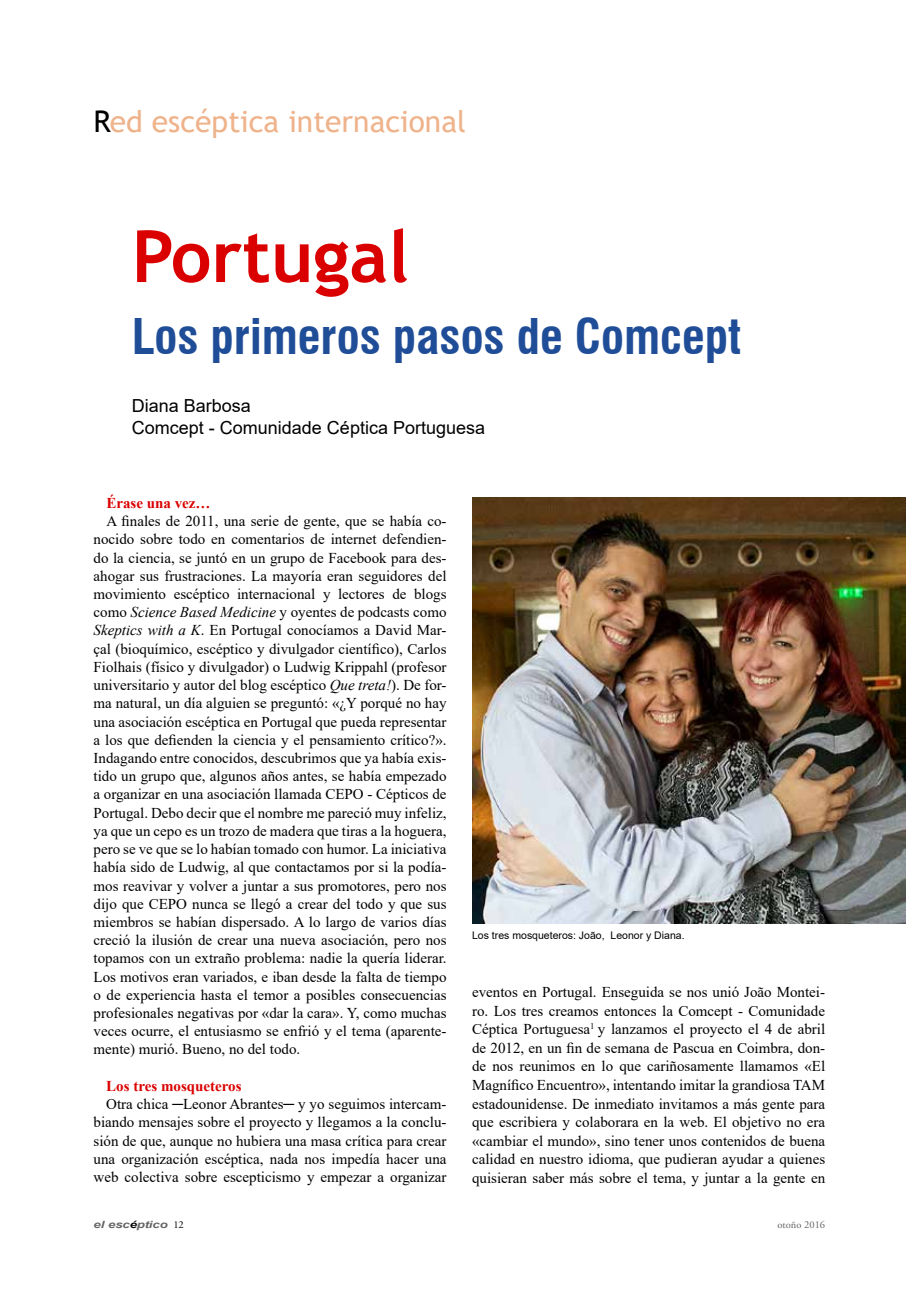
<style>
.page{position:relative;width:906px;height:1289px;background:#fff}
.page>*{position:absolute;margin:0;border:0;box-sizing:border-box;transform-origin:0 0}
.t1{font:700 72px "Trebuchet MS";color:#db0000}
.t2{font:700 condensed 48px "Swiss 721 BT";color:#204d97}
.t3{font:30px "Trebuchet MS";color:#efb38b}
.t4{font:18px/21.6px "Arial";color:#000}
.t5{font:15px/18.1px "Times New Roman";color:#000;text-align:justify}
.t6{font:700 15px "Times New Roman";color:#db0000}
.t7{font:10.5px "Arial";color:#000}
.t8{font:10.5px "Adobe Garamond Pro";color:#636466}
.t9{font:italic 700 10.05px "Arial";letter-spacing:-.01em;color:#636466;scale:1.32 1}
.s1{color:#000}
.s2{font-style:italic}
.s3{font-family:"Adobe Garamond Pro";font-weight:400;font-style:normal;font-size:10.5px;color:#000}
</style>
<div class="page">
<img style="left:472px;top:497px;width:434px;height:426px">
<h3 class="t3" style="left:94px;top:102px;width:374px"><span class="s1">R</span>ed escéptica internacional</h3>
<h1 class="t1" style="left:132px;top:211px;width:279px">Portugal</h1>
<h2 class="t2" style="left:132px;top:308px;width:611px">Los primeros pasos de Comcept</h2>
<p class="t4" style="left:132px;top:395px;width:355px">Diana Barbosa<br>Comcept - Comunidade Céptica Portuguesa</p>
<p class="t6" style="left:106px;top:492px;width:106px">Érase una vez…</p>
<p class="t5" style="left:94px;top:511px;width:354px;text-indent:13px">A finales de 2011, una serie de gente, que se había co&shy;nocido sobre todo en comentarios de internet defendien&shy;do la ciencia, se juntó en un grupo de Facebook para des&shy;ahogar sus frustraciones. La mayoría eran seguidores del movimiento escéptico internacional y lectores de blogs como <span class="s2">Science Based Medicine</span> y oyentes de podcasts como <span class="s2">Skeptics with a K</span>. En Portugal conocíamos a David Mar&shy;çal (bioquímico, escéptico y divulgador científico), Carlos Fiolhais (físico y divulgador) o Ludwig Krippahl (profesor universitario y autor del blog escéptico <span class="s2">Que treta!</span>). De for&shy;ma natural, un día alguien se preguntó: «¿Y porqué no hay una asociación escéptica en Portugal que pueda representar a los que defienden la ciencia y el pensamiento crítico?».<br>Indagando entre conocidos, descubrimos que ya había exis&shy;tido un grupo que, algunos años antes, se había empezado a organizar en una asociación llamada CEPO - Cépticos de Portugal. Debo decir que el nombre me pareció muy infeliz, ya que un cepo es un trozo de madera que tiras a la hoguera, pero se ve que se lo habían tomado con humor. La iniciativa había sido de Ludwig, al que contactamos por si la podía&shy;mos reavivar y volver a juntar a sus promotores, pero nos dijo que CEPO nunca se llegó a crear del todo y que sus miembros se habían dispersado. A lo largo de varios días creció la ilusión de crear una nueva asociación, pero nos topamos con un extraño problema: nadie la quería liderar.<br>Los motivos eran variados, e iban desde la falta de tiempo o de experiencia hasta el temor a posibles consecuencias profesionales negativas por «dar la cara». Y, como muchas veces ocurre, el entusiasmo se enfrió y el tema (aparente&shy;mente) murió. Bueno, no del todo.</p>
<p class="t6" style="left:106px;top:1075px;width:137px">Los tres mosqueteros</p>
<p class="t5" style="left:94px;top:1094px;width:354px;text-indent:13px">Otra chica ─Leonor Abrantes─ y yo seguimos intercam&shy;biando mensajes sobre el proyecto y llegamos a la conclu&shy;sión de que, aunque no hubiera una masa crítica para crear una organización escéptica, nada nos impedía hacer una web colectiva sobre escepticismo y empezar a organizar</p>
<p class="t7" style="left:472px;top:928px;width:214px">Los tres mosqueteros: João, Leonor y Diana.</p>
<p class="t5" style="left:472px;top:982px;width:354px;line-height:18.6px">eventos en Portugal. Enseguida se nos unió João Montei&shy;ro. Los tres creamos entonces la Comcept - Comunidade Céptica Portuguesa<sup>1</sup> y lanzamos el proyecto el 4 de abril de 2012, en un fin de semana de Pascua en Coimbra, don&shy;de nos reunimos en lo que cariñosamente llamamos «El Magnífico Encuentro», intentando imitar la grandiosa TAM estadounidense. De inmediato invitamos a más gente para que escribiera y colaborara en la web. El objetivo no era «cambiar el mundo», sino tener unos contenidos de buena calidad en nuestro idioma, que pudieran ayudar a quienes quisieran saber más sobre el tema, y juntar a la gente en</p>
<p class="t9" style="left:94px;top:1217px;width:70px">el esc<span class="s1">é</span>ptico <span class="s3">12</span></p>
<p class="t8" style="left:777px;top:1217px;width:49px">otoño 2016</p>
</div>
